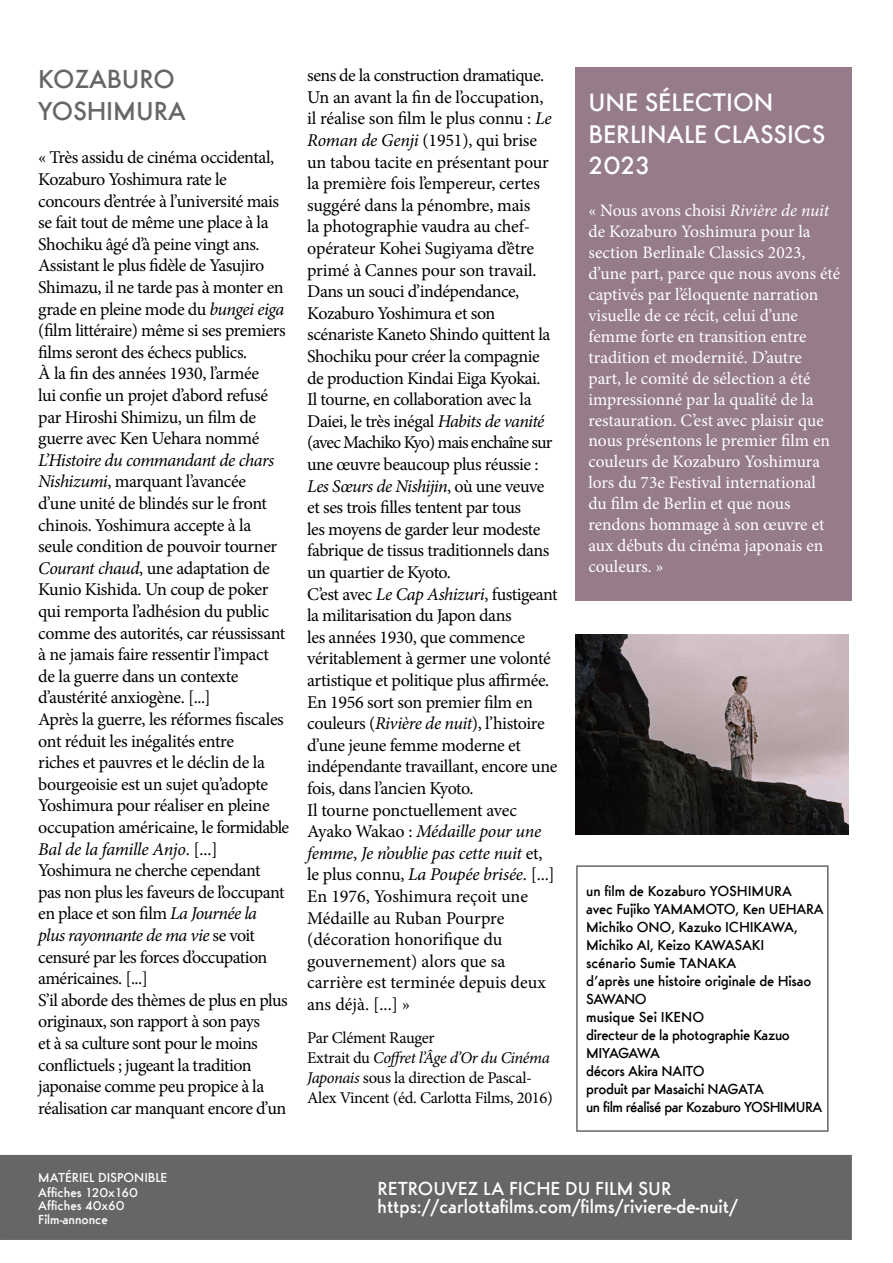
<style>
.page{position:relative;width:893px;height:1263px;background:#fff}
.page>*{position:absolute;margin:0;border:0;box-sizing:border-box;transform-origin:0 0}
.t1{font:500 27px/32.4px "Futura Ridendo";color:#656665}
.t2{font:500 26.25px/31.5px "Futura Ridendo";color:#fff}
.t3{font:500 19.5px/18px "Futura Ridendo";color:#fff}
.t4{font:18px/21.6px "Minion Pro";letter-spacing:-.025em;color:#000}
.t5{font:17.4px/21px "Minion Pro";color:#fff}
.t6{font:16.5px/19.8px "Minion Pro";letter-spacing:-.02em;color:#000}
.t7{font:500 15px/18px "Futura Ridendo";letter-spacing:-.015em;color:#000}
.t8{font:500 13.5px/15px "Futura Ridendo";color:#fff}
.s1{font-style:italic}
</style>
<div class="page">
<img style="left:575px;top:635px;width:273px;height:199px">
<div style="left:1px;top:1156px;width:850px;height:83px;background:#666"></div>
<div style="left:575px;top:67px;width:276px;height:533px;background:#967b8a"></div>
<div style="left:576px;top:865px;width:253px;height:267px;border:2px solid #656665"></div>
<h1 class="t1" style="left:38px;top:62px;width:149px">KOZABURO<br>YOSHIMURA</h1>
<p class="t4" style="left:38px;top:147px;width:249px">« Très assidu de cinéma occidental, Kozaburo Yoshimura rate le concours d’entrée à l’université mais se fait tout de même une place à la Shochiku âgé d’à peine vingt ans.<br>Assistant le plus fidèle de Yasujiro Shimazu, il ne tarde pas à monter en grade en pleine mode du <span class="s1">bungei eiga </span>(film littéraire) même si ses premiers films seront des échecs publics.<br>À la fin des années 1930, l’armée<br>lui confie un projet d’abord refusé par Hiroshi Shimizu, un film de guerre avec Ken Uehara nommé</p>
<p class="t4" style="left:38px;top:449px;width:252px"><span class="s1">L’Histoire du commandant de chars Nishizumi</span>, marquant l’avancée<br>d’une unité de blindés sur le front chinois. Yoshimura accepte à la seule condition de pouvoir tourner <span class="s1">Courant chaud</span>, une adaptation de Kunio Kishida. Un coup de poker qui remporta l’adhésion du public comme des autorités, car réussissant à ne jamais faire ressentir l’impact de la guerre dans un contexte d’austérité anxiogène. [...]<br>Après la guerre, les réformes fiscales ont réduit les inégalités entre<br>riches et pauvres et le déclin de la bourgeoisie est un sujet qu’adopte Yoshimura pour réaliser en pleine occupation américaine, le formidable <span class="s1">Bal de la famille Anjo</span>. [...] Yoshimura ne cherche cependant<br>pas non plus les faveurs de l’occupant en place et son film <span class="s1">La Journée la<br>plus rayonnante de ma vie</span> se voit censuré par les forces d’occupation américaines. [...]<br>S’il aborde des thèmes de plus en plus originaux, son rapport à son pays<br>et à sa culture sont pour le moins conflictuels ; jugeant la tradition japonaise comme peu propice à la réalisation car manquant encore d’un</p>
<p class="t4" style="left:307px;top:65px;width:252px">sens de la construction dramatique.<br>Un an avant la fin de l’occupation,<br>il réalise son film le plus connu : <span class="s1">Le<br>Roman de Genji</span> (1951), qui brise un tabou tacite en présentant pour la première fois l’empereur, certes suggéré dans la pénombre, mais<br>la photographie vaudra au chef&shy;opérateur Kohei Sugiyama d’être primé à Cannes pour son travail.<br>Dans un souci d’indépendance,<br>Kozaburo Yoshimura et son scénariste Kaneto Shindo quittent la<br>Shochiku pour créer la compagnie de production Kindai Eiga Kyokai.<br>Il tourne, en collaboration avec la<br>Daiei, le très inégal <span class="s1">Habits de vanité </span>(avec Machiko Kyo) mais enchaîne sur une œuvre beaucoup plus réussie :<br><span class="s1">Les Sœurs de Nishijin</span>, où une veuve et ses trois filles tentent par tous<br>les moyens de garder leur modeste fabrique de tissus traditionnels dans un quartier de Kyoto.<br>C’est avec <span class="s1">Le Cap Ashizuri</span>, fustigeant la militarisation du Japon dans<br>les années 1930, que commence véritablement à germer une volonté artistique et politique plus affirmée.<br>En 1956 sort son premier film en couleurs (<span class="s1">Rivière de nuit</span>), l’histoire d’une jeune femme moderne et indépendante travaillant, encore une fois, dans l’ancien Kyoto.<br>Il tourne ponctuellement avec<br>Ayako Wakao : <span class="s1">Médaille pour une femme</span>, <span class="s1">Je n’oublie pas cette nuit</span> et, le plus connu, <span class="s1">La Poupée brisée</span>. [...]<br>En 1976, Yoshimura reçoit une<br>Médaille au Ruban Pourpre (décoration honorifique du gouvernement) alors que sa carrière est terminée depuis deux ans déjà. [...] »</p>
<p class="t6" style="left:307px;top:1028px;width:247px">Par Clément Rauger<br>Extrait du <span class="s1">Coffret l’Âge d’Or du Cinéma Japonais</span> sous la direction de Pascal-Alex Vincent (éd. Carlotta Films, 2016)</p>
<h2 class="t2" style="left:588px;top:86px;width:238px">UNE SÉLECTION<br>BERLINALE CLASSICS<br>2023</h2>
<p class="t5" style="left:588px;top:200px;width:253px">« Nous avons choisi <span class="s1">Rivière de nuit </span>de Kozaburo Yoshimura pour la section Berlinale Classics 2023, d’une part, parce que nous avons été captivés par l’éloquente narration visuelle de ce récit, celui d’une femme forte en transition entre tradition et modernité. D’autre<br>part, le comité de sélection a été impressionné par la qualité de la restauration. C’est avec plaisir que nous présentons le premier film en couleurs de Kozaburo Yoshimura lors du 73e Festival international<br>du film de Berlin et que nous rendons hommage à son œuvre et aux débuts du cinéma japonais en couleurs. »</p>
<p class="t7" style="left:586px;top:882px;width:239px">un film de Kozaburo YOSHIMURA<br>avec Fujiko YAMAMOTO, Ken UEHARA<br>Michiko ONO, Kazuko ICHIKAWA,<br>Michiko AI, Keizo KAWASAKI<br>scénario Sumie TANAKA<br>d’après une histoire originale de Hisao<br>SAWANO<br>musique Sei IKENO<br>directeur de la photographie Kazuo<br>MIYAGAWA<br>décors Akira NAITO<br>produit par Masaichi NAGATA<br>un film réalisé par Kozaburo YOSHIMURA</p>
<p class="t8" style="left:38px;top:1169px;width:131px">MATÉRIEL DISPONIBLE<br>Affiches 120x160</p>
<p class="t8" style="left:38px;top:1199px;width:88px;line-height:13.5px">Affiches 40x60<br>Film-annonce</p>
<p class="t3" style="left:378px;top:1180px;width:362px">RETROUVEZ LA FICHE DU FILM SUR https://carlottafilms.com/films/riviere-de-nuit/</p>
</div>
